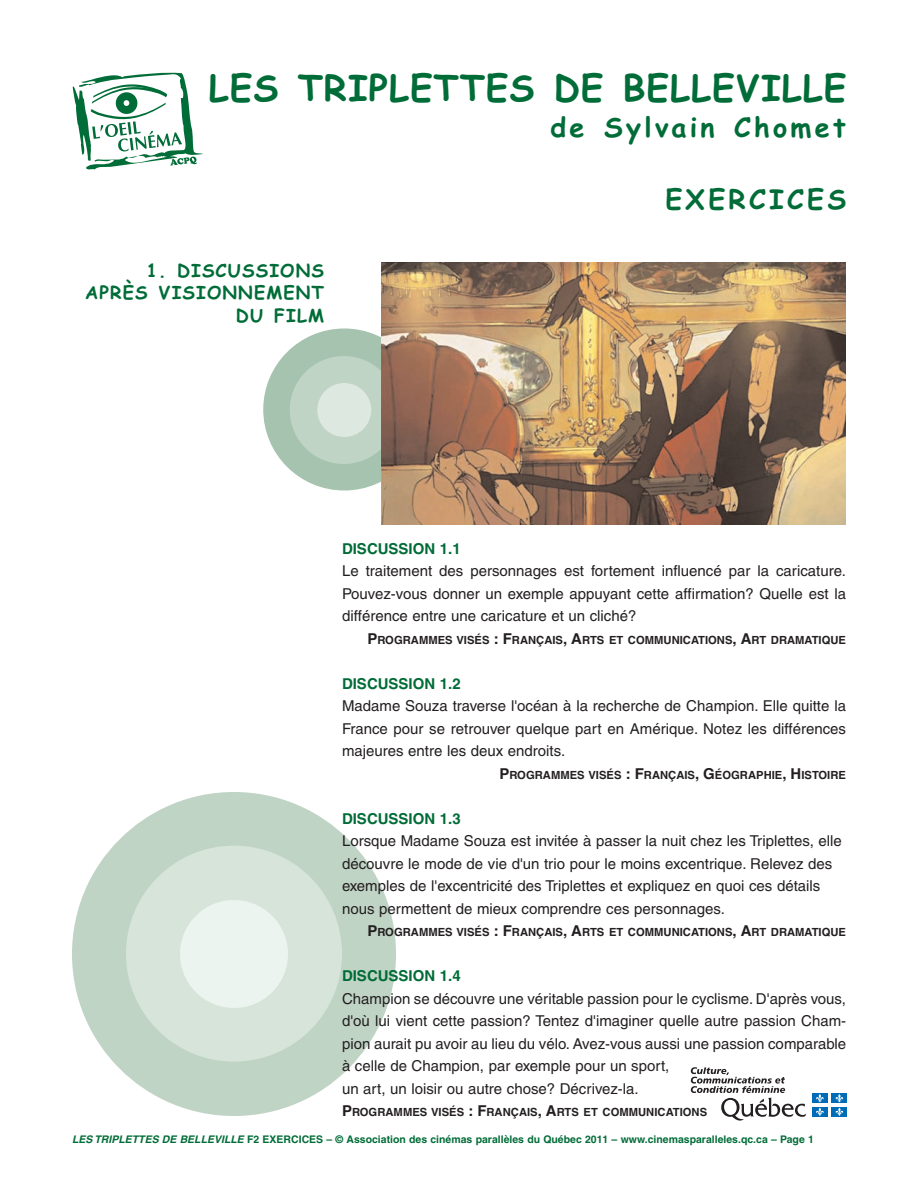
<style>
.page{position:relative;width:918px;height:1188px;background:#fff}
.page>*{position:absolute;margin:0;border:0;box-sizing:border-box;transform-origin:0 0}
.t1{font:700 36px "Comic Sans MS";letter-spacing:.03em;color:#006c37}
.t2{font:700 27px "Comic Sans MS";letter-spacing:.12em;color:#006c37}
.t3{font:700 18px/22.5px "Comic Sans MS";letter-spacing:.06em;color:#006c37;text-align:right}
.t4{font:15px/22.5px "Helvetica";color:#231f20;text-align:justify}
.t5{font:700 15px "Helvetica";color:#006c37}
.t6{font:700 11.25px "Helvetica";color:#231f20}
.t7{font:700 10.5px "Helvetica";color:#006c37}
.s1{font-size:15px}
.s2{font-style:italic}
</style>
<div class="page">
<div style="left:72px;top:792px;width:324px;height:324px;background:#c0d4c5;border-radius:50%"></div>
<div style="left:126px;top:846px;width:216px;height:216px;background:#d6e4da;border-radius:50%"></div>
<div style="left:180px;top:900px;width:108px;height:108px;background:#ecf4ef;border-radius:50%"></div>
<div style="left:263px;top:328px;width:162px;height:162px;background:#a5c3ae;border-radius:50%"></div>
<div style="left:290px;top:356px;width:108px;height:108px;background:#c0d4c5;border-radius:50%"></div>
<div style="left:317px;top:383px;width:54px;height:54px;background:#dde8e0;border-radius:50%"></div>
<svg style="left:691px;top:1067px;width:115px;height:54px"></svg>
<div style="left:812px;top:1093px;width:15px;height:10px;background:#006cb7"></div>
<svg style="left:816px;top:1094px;width:8px;height:8px"></svg>
<div style="left:832px;top:1093px;width:15px;height:10px;background:#006cb7"></div>
<svg style="left:835px;top:1094px;width:8px;height:8px"></svg>
<div style="left:812px;top:1107px;width:15px;height:9px;background:#006cb7"></div>
<svg style="left:816px;top:1108px;width:8px;height:8px"></svg>
<div style="left:832px;top:1107px;width:15px;height:9px;background:#006cb7"></div>
<svg style="left:835px;top:1108px;width:8px;height:8px"></svg>
<svg style="left:73px;top:73px;width:130px;height:97px"></svg>
<img style="left:381px;top:262px;width:465px;height:263px">
<h1 class="t1" style="left:209px;top:67px;width:639px">LES TRIPLETTES DE BELLEVILLE</h1>
<h2 class="t2" style="left:550px;top:112px;width:297px">de Sylvain Chomet</h2>
<p class="t3" style="left:85px;top:259px;width:240px">1. DISCUSSIONS<br>APRÈS VISIONNEMENT<br>DU FILM</p>
<h2 class="t2" style="left:665px;top:184px;width:182px">EXERCICES</h2>
<p class="t5" style="left:342px;top:543px;width:120px">DISCUSSION 1.1</p>
<p class="t4" style="left:342px;top:561px;width:506px">Le traitement des personnages est fortement influencé par la caricature.<br>Pouvez-vous donner un exemple appuyant cette affirmation? Quelle est la différence entre une caricature et un cliché?</p>
<p class="t6" style="left:367px;top:635px;width:480px"><span class="s1">P</span>ROGRAMMES VISÉS <span class="s1">: F</span>RANÇAIS<span class="s1">, A</span>RTS ET COMMUNICATIONS<span class="s1">, A</span>RT DRAMATIQUE</p>
<p class="t5" style="left:342px;top:678px;width:120px">DISCUSSION 1.2</p>
<p class="t4" style="left:342px;top:696px;width:506px">Madame Souza traverse l'océan à la recherche de Champion. Elle quitte la France pour se retrouver quelque part en Amérique. Notez les différences majeures entre les deux endroits.</p>
<p class="t6" style="left:499px;top:770px;width:348px"><span class="s1">P</span>ROGRAMMES VISÉS <span class="s1">: F</span>RANÇAIS<span class="s1">, G</span>ÉOGRAPHIE<span class="s1">, H</span>ISTOIRE</p>
<p class="t5" style="left:342px;top:813px;width:120px">DISCUSSION 1.3</p>
<p class="t4" style="left:342px;top:831px;width:501px;text-align:left">Lorsque Madame Souza est invitée à passer la nuit chez les Triplettes, elle découvre le mode de vie d'un trio pour le moins excentrique. Relevez des exemples de l'excentricité des Triplettes et expliquez en quoi ces détails nous permettent de mieux comprendre ces personnages.</p>
<p class="t6" style="left:367px;top:928px;width:480px"><span class="s1">P</span>ROGRAMMES VISÉS <span class="s1">: F</span>RANÇAIS<span class="s1">, A</span>RTS ET COMMUNICATIONS<span class="s1">, A</span>RT DRAMATIQUE</p>
<p class="t5" style="left:342px;top:970px;width:120px">DISCUSSION 1.4</p>
<p class="t4" style="left:342px;top:989px;width:506px;text-align:left">Champion se découvre une véritable passion pour le cyclisme. D'après vous, d'où lui vient cette passion? Tentez d'imaginer quelle autre passion Cham&shy;pion aurait pu avoir au lieu du vélo. Avez-vous aussi une passion comparable à celle de Champion, par exemple pour un sport,<br>un art, un loisir ou autre chose? Décrivez-la.</p>
<p class="t6" style="left:342px;top:1108px;width:367px"><span class="s1">P</span>ROGRAMMES VISÉS <span class="s1">: F</span>RANÇAIS<span class="s1">, A</span>RTS ET COMMUNICATIONS</p>
<p class="t7" style="left:72px;top:1135px;width:743px"><span class="s2">LES TRIPLETTES DE BELLEVILLE</span> F2 EXERCICES – © Association des cinémas parallèles du Québec 2011 – www.cinemasparalleles.qc.ca – Page 1</p>
</div>
